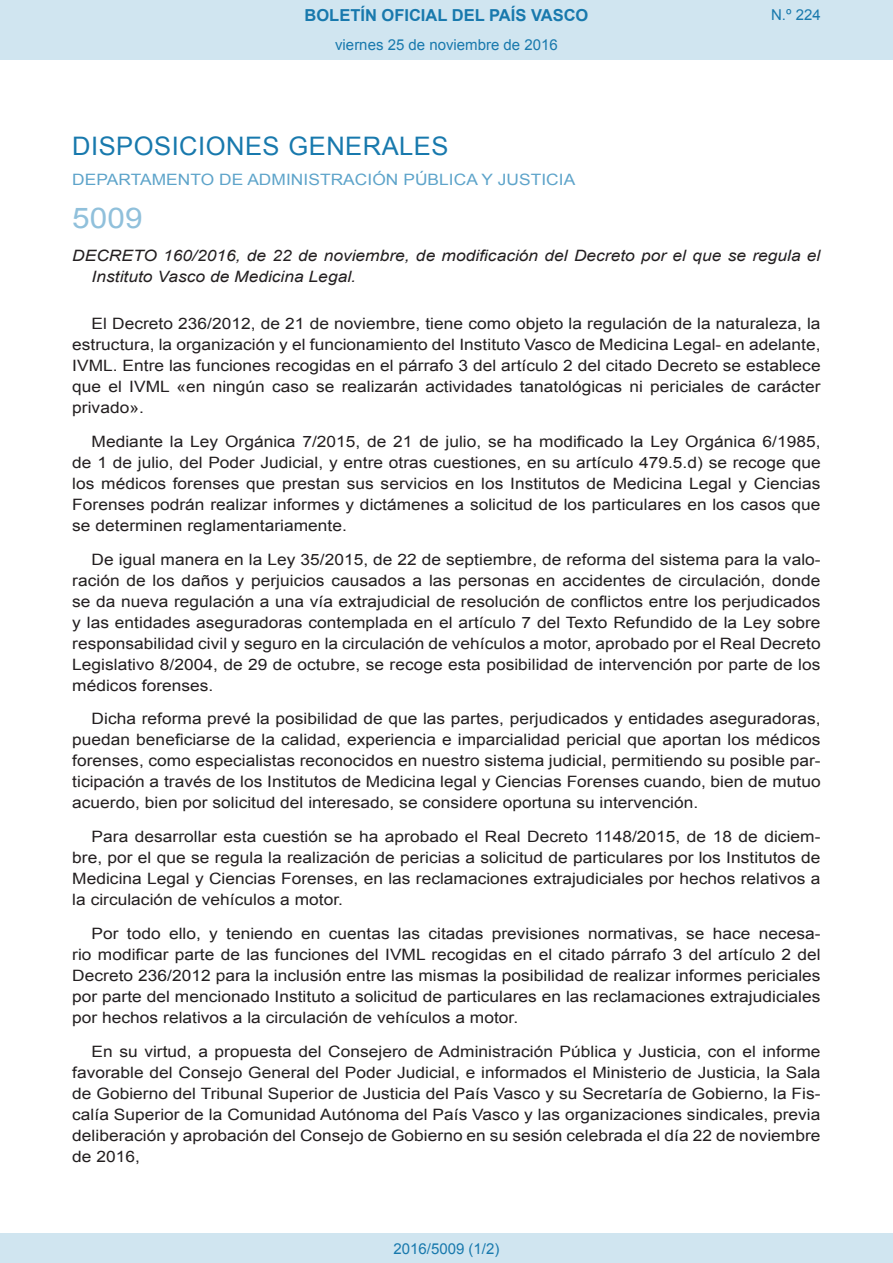
<style>
.page{position:relative;width:893px;height:1263px;background:#fff}
.page>*{position:absolute;margin:0;border:0;box-sizing:border-box;transform-origin:0 0}
.BOPVOrden{font:28.5px "Arial";color:#90c0db;scale:1.11 1}
.BOPVSeccion{font:25.5px "Arial";letter-spacing:.02em;color:#1879ad}
.t1{font:700 16.5px "Arial";color:#1879ad}
.BOPVDetalle{font:15.6px/21px "Arial";color:#231f20;text-align:justify;scale:1.11 1}
.BOPVTitulo{font:italic 15.6px/21px "Arial";color:#231f20;scale:1.11 1}
.BOPVOrganismo{font:15.6px "Arial";letter-spacing:.005em;color:#5ea4ca;scale:1.11 1}
.Paginacion_Centro{font:15px "Arial";color:#1879ad}
</style>
<div class="page">
<div style="left:0;top:0;width:893px;height:60px;background:#d0e5f0"></div>
<div style="left:0;top:1233px;width:893px;height:30px;background:#d0e5f0"></div>
<p class="t1" style="left:305px;top:4px;width:285px">BOLETÍN OFICIAL DEL PAÍS VASCO</p>
<p class="Paginacion_Centro" style="left:335px;top:35px;width:224px">viernes 25 de noviembre de 2016</p>
<p class="Paginacion_Centro" style="left:771px;top:5px;width:51px">N.º 224</p>
<p class="BOPVSeccion" style="left:72px;top:129px;width:378px">DISPOSICIONES GENERALES</p>
<p class="BOPVOrganismo" style="left:72px;top:169px;width:455px">DEPARTAMENTO DE ADMINISTRACIÓN PÚBLICA Y JUSTICIA</p>
<p class="BOPVOrden" style="left:72px;top:199px;width:65px">5009</p>
<p class="BOPVTitulo" style="left:92px;top:246px;width:658px;text-indent:-19px">DECRETO 160/2016, de 22 de noviembre, de modificación del Decreto por el que se regula el<br>Instituto Vasco de Medicina Legal.</p>
<p class="BOPVDetalle" style="left:72px;top:313px;width:676px;text-indent:19px">El Decreto 236/2012, de 21 de noviembre, tiene como objeto la regulación de la naturaleza, la estructura, la organización y el funcionamiento del Instituto Vasco de Medicina Legal- en adelante, IVML. Entre las funciones recogidas en el párrafo 3 del artículo 2 del citado Decreto se establece que el IVML «en ningún caso se realizarán actividades tanatológicas ni periciales de carácter privado».</p>
<p class="BOPVDetalle" style="left:72px;top:431px;width:676px;text-indent:19px">Mediante la Ley Orgánica 7/2015, de 21 de julio, se ha modificado la Ley Orgánica 6/1985, de 1 de julio, del Poder Judicial, y entre otras cuestiones, en su artículo 479.5.d) se recoge que los médicos forenses que prestan sus servicios en los Institutos de Medicina Legal y Ciencias Forenses podrán realizar informes y dictámenes a solicitud de los particulares en los casos que se determinen reglamentariamente.</p>
<p class="BOPVDetalle" style="left:72px;top:549px;width:676px;text-indent:19px">De igual manera en la Ley 35/2015, de 22 de septiembre, de reforma del sistema para la valo&shy;ración de los daños y perjuicios causados a las personas en accidentes de circulación, donde se da nueva regulación a una vía extrajudicial de resolución de conflictos entre los perjudicados y las entidades aseguradoras contemplada en el artículo 7 del Texto Refundido de la Ley sobre responsabilidad civil y seguro en la circulación de vehículos a motor, aprobado por el Real Decreto Legislativo 8/2004, de 29 de octubre, se recoge esta posibilidad de intervención por parte de los médicos forenses.</p>
<p class="BOPVDetalle" style="left:72px;top:708px;width:676px;text-indent:19px">Dicha reforma prevé la posibilidad de que las partes, perjudicados y entidades aseguradoras, puedan beneficiarse de la calidad, experiencia e imparcialidad pericial que aportan los médicos forenses, como especialistas reconocidos en nuestro sistema judicial, permitiendo su posible par&shy;ticipación a través de los Institutos de Medicina legal y Ciencias Forenses cuando, bien de mutuo acuerdo, bien por solicitud del interesado, se considere oportuna su intervención.</p>
<p class="BOPVDetalle" style="left:72px;top:826px;width:676px;text-indent:19px">Para desarrollar esta cuestión se ha aprobado el Real Decreto 1148/2015, de 18 de diciem&shy;bre, por el que se regula la realización de pericias a solicitud de particulares por los Institutos de Medicina Legal y Ciencias Forenses, en las reclamaciones extrajudiciales por hechos relativos a la circulación de vehículos a motor.</p>
<p class="BOPVDetalle" style="left:72px;top:923px;width:676px;text-indent:19px">Por todo ello, y teniendo en cuentas las citadas previsiones normativas, se hace necesa&shy;rio modificar parte de las funciones del IVML recogidas en el citado párrafo 3 del artículo 2 del Decreto 236/2012 para la inclusión entre las mismas la posibilidad de realizar informes periciales por parte del mencionado Instituto a solicitud de particulares en las reclamaciones extrajudiciales por hechos relativos a la circulación de vehículos a motor.</p>
<p class="BOPVDetalle" style="left:72px;top:1041px;width:676px;text-indent:19px">En su virtud, a propuesta del Consejero de Administración Pública y Justicia, con el informe favorable del Consejo General del Poder Judicial, e informados el Ministerio de Justicia, la Sala de Gobierno del Tribunal Superior de Justicia del País Vasco y su Secretaría de Gobierno, la Fis&shy;calía Superior de la Comunidad Autónoma del País Vasco y las organizaciones sindicales, previa deliberación y aprobación del Consejo de Gobierno en su sesión celebrada el día 22 de noviembre de 2016,</p>
<p class="Paginacion_Centro" style="left:393px;top:1238px;width:107px">2016/5009 (1/2)</p>
</div>
